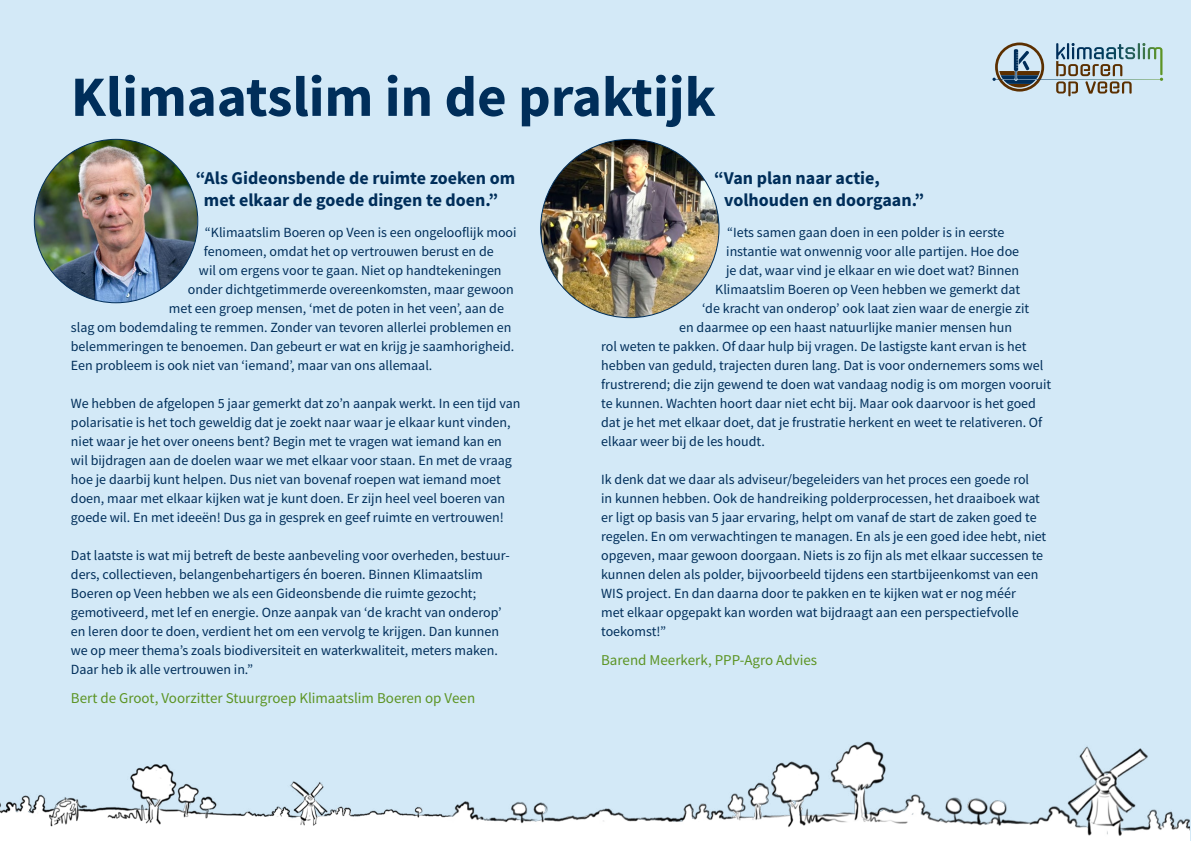
<style>
.page{position:relative;width:1191px;height:842px;background:#fff}
.page>*{position:absolute;margin:0;border:0;box-sizing:border-box;transform-origin:0 0}
.t1{font:700 57px "Source Sans Pro";color:#002e5a}
.t2{font:700 18px/22px "Source Sans Pro";color:#002e5a;text-align:center}
.t3{font:15px "Source Sans Pro";color:#5c9424}
.t4{font:14px/19px "Source Sans Pro";color:#002e5a}
</style>
<div class="page">
<div style="left:0;top:0;width:1191px;height:840px;background:#d3e9f7"></div>
<img style="left:34px;top:139px;width:163px;height:164px">
<img style="left:540px;top:139px;width:179px;height:179px;border-radius:89px">
<svg style="left:992px;top:43px;width:171px;height:53px;background:#a7b7bc"></svg>
<img style="left:0;top:733px;width:1189px;height:107px">
<h1 class="t1" style="left:71px;top:58px;width:646px">Klimaatslim in de praktijk</h1>
<p class="t2" style="left:196px;top:166px;width:321px">“Als Gideonsbende de ruimte zoeken om met elkaar de goede dingen te doen.”</p>
<p class="t4" style="left:205px;top:222px;width:313px">“Klimaatslim Boeren op Veen is een ongelooflijk mooi</p>
<p class="t4" style="left:204px;top:241px;width:291px">fenomeen, omdat het op vertrouwen berust en de</p>
<p class="t4" style="left:199px;top:260px;width:304px">wil om ergens voor te gaan. Niet op handtekeningen</p>
<p class="t4" style="left:188px;top:279px;width:327px">onder dichtgetimmerde overeenkomsten, maar gewoon</p>
<p class="t4" style="left:169px;top:298px;width:336px">met een groep mensen, ‘met de poten in het veen’, aan de</p>
<p class="t4" style="left:71px;top:317px;width:442px">slag om bodemdaling te remmen. Zonder van tevoren allerlei problemen en</p>
<p class="t4" style="left:71px;top:336px;width:445px">belemmeringen te benoemen. Dan gebeurt er wat en krijg je saamhorigheid.</p>
<p class="t4" style="left:71px;top:355px;width:363px">Een probleem is ook niet van ‘iemand’, maar van ons allemaal.</p>
<p class="t4" style="left:71px;top:393px;width:451px">We hebben de afgelopen 5 jaar gemerkt dat zo’n aanpak werkt. In een tijd van polarisatie is het toch geweldig dat je zoekt naar waar je elkaar kunt vinden, niet waar je het over oneens bent? Begin met te vragen wat iemand kan en wil bijdragen aan de doelen waar we met elkaar voor staan. En met de vraag hoe je daarbij kunt helpen. Dus niet van bovenaf roepen wat iemand moet doen, maar met elkaar kijken wat je kunt doen. Er zijn heel veel boeren van goede wil. En met ideeën! Dus ga in gesprek en geef ruimte en vertrouwen!</p>
<p class="t4" style="left:71px;top:545px;width:440px">Dat laatste is wat mij betreft de beste aanbeveling voor overheden, bestuur&shy;ders, collectieven, belangenbehartigers én boeren. Binnen Klimaatslim Boeren op Veen hebben we als een Gideonsbende die ruimte gezocht; gemotiveerd, met lef en energie. Onze aanpak van ‘de kracht van onderop’ en leren door te doen, verdient het om een vervolg te krijgen. Dan kunnen we op meer thema’s zoals biodiversiteit en waterkwaliteit, meters maken.<br>Daar heb ik alle vertrouwen in.”</p>
<p class="t3" style="left:71px;top:688px;width:406px">Bert de Groot, Voorzitter Stuurgroep Klimaatslim Boeren op Veen</p>
<p class="t2" style="left:724px;top:166px;width:201px;text-align:left;text-indent:-10px">“Van plan naar actie, volhouden en doorgaan.”</p>
<p class="t4" style="left:727px;top:222px;width:279px">“Iets samen gaan doen in een polder is in eerste</p>
<p class="t4" style="left:726px;top:241px;width:294px">instantie wat onwennig voor alle partijen. Hoe doe</p>
<p class="t4" style="left:726px;top:260px;width:294px">je dat, waar vind je elkaar en wie doet wat? Binnen</p>
<p class="t4" style="left:715px;top:279px;width:306px">Klimaatslim Boeren op Veen hebben we gemerkt dat</p>
<p class="t4" style="left:702px;top:298px;width:328px">‘de kracht van onderop’ ook laat zien waar de energie zit</p>
<p class="t4" style="left:679px;top:317px;width:334px">en daarmee op een haast natuurlijke manier mensen hun</p>
<p class="t4" style="left:601px;top:336px;width:427px">rol weten te pakken. Of daar hulp bij vragen. De lastigste kant ervan is het</p>
<p class="t4" style="left:601px;top:355px;width:444px">hebben van geduld, trajecten duren lang. Dat is voor ondernemers soms wel</p>
<p class="t4" style="left:601px;top:374px;width:452px">frustrerend; die zijn gewend te doen wat vandaag nodig is om morgen vooruit</p>
<p class="t4" style="left:601px;top:393px;width:436px">te kunnen. Wachten hoort daar niet echt bij. Maar ook daarvoor is het goed</p>
<p class="t4" style="left:601px;top:412px;width:443px">dat je het met elkaar doet, dat je frustratie herkent en weet te relativeren. Of</p>
<p class="t4" style="left:601px;top:431px;width:165px">elkaar weer bij de les houdt.</p>
<p class="t4" style="left:601px;top:469px;width:446px">Ik denk dat we daar als adviseur/begeleiders van het proces een goede rol<br>in kunnen hebben. Ook de handreiking polderprocessen, het draaiboek wat er ligt op basis van 5 jaar ervaring, helpt om vanaf de start de zaken goed te regelen. En om verwachtingen te managen. En als je een goed idee hebt, niet opgeven, maar gewoon doorgaan. Niets is zo fijn als met elkaar successen te kunnen delen als polder, bijvoorbeeld tijdens een startbijeenkomst van een WIS project. En dan daarna door te pakken en te kijken wat er nog méér<br>met elkaar opgepakt kan worden wat bijdraagt aan een perspectiefvolle toekomst!”</p>
<p class="t3" style="left:601px;top:650px;width:217px">Barend Meerkerk, PPP-Agro Advies</p>
</div>
